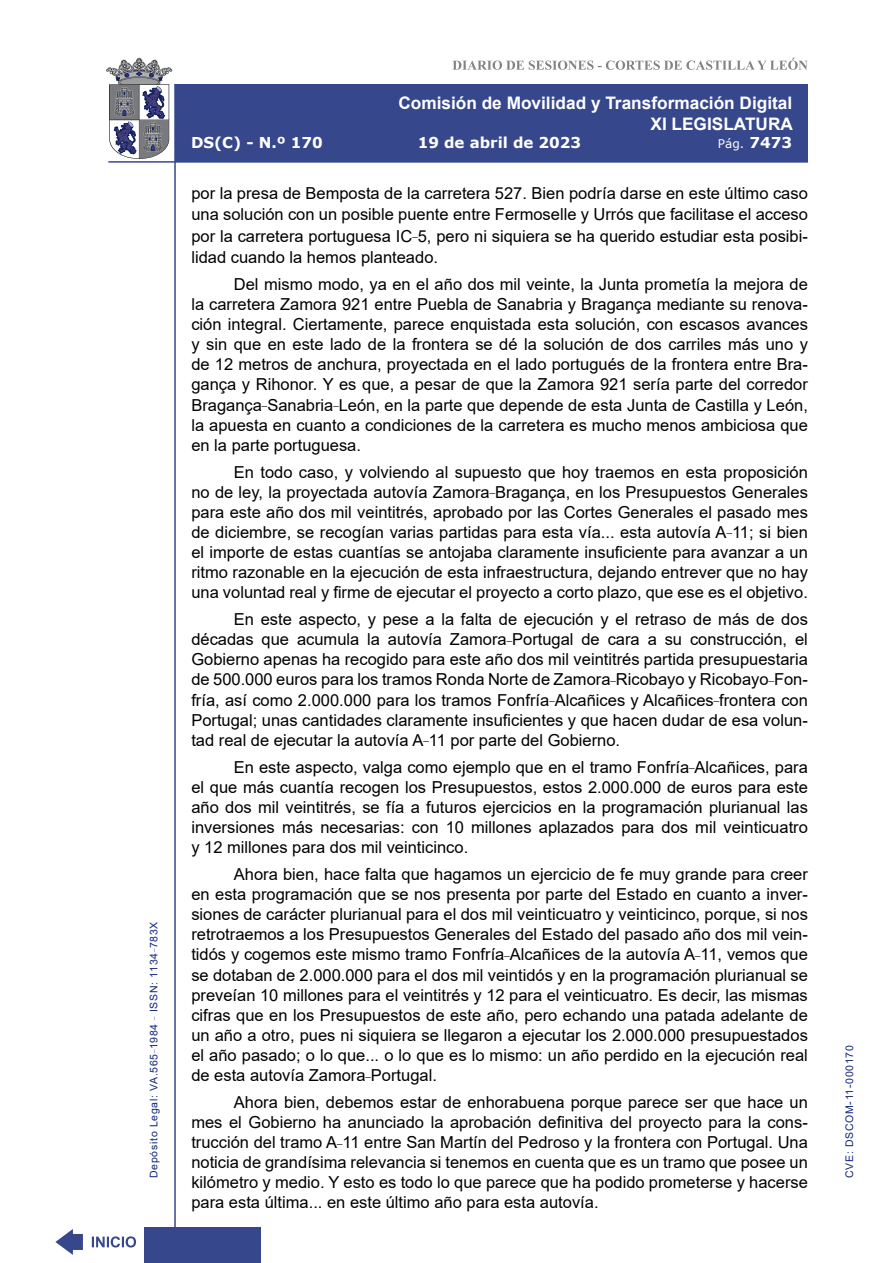
<style>
.page{position:relative;width:893px;height:1263px;background:#fff}
.page>*{position:absolute;margin:0;border:0;box-sizing:border-box;transform-origin:0 0}
.t1{font:700 17.25px/20.7px "Arial";color:#fff;text-align:right}
.t2{font:16.5px/20.1px "Arial";color:#000;text-align:justify}
.t3{font:700 15px "Verdana";color:#fff}
.t4{font:12px "Verdana";color:#fff}
.t5{font:10.5px "Arial";letter-spacing:.065em;color:#122678}
.s1{font-weight:700;font-size:15px}
</style>
<div class="page">
<svg style="left:452px;top:58px;width:356px;height:12px"></svg>
<hr style="left:174px;top:84px;width:2px;height:1179px;background:#36478c">
<div style="left:144px;top:1227px;width:117px;height:36px;background:#36478c"></div>
<div style="left:175px;top:84px;width:633px;height:78px;background:#36478c"></div>
<hr style="left:108px;top:161px;width:700px;height:2px;background:#36478c">
<svg style="left:92px;top:1236px;width:44px;height:11px"></svg>
<svg style="left:55px;top:1229px;width:28px;height:26px"></svg>
<svg style="left:106px;top:58px;width:66px;height:101px"></svg>
<p class="t5" style="left:146px;top:1178px;width:258px;rotate:-90deg">Depósito Legal: VA.565<sup>_</sup>1984 <sup>_</sup> ISSN: 1134<sup>_</sup>783X</p>
<p class="t1" style="left:398px;top:93px;width:396px">Comisión de Movilidad y Transformación Digital<br>XI LEGISLATURA</p>
<p class="t3" style="left:191px;top:132px;width:133px">DS(C) - N.º 170</p>
<p class="t3" style="left:418px;top:132px;width:165px">19 de abril de 2023</p>
<p class="t4" style="left:718px;top:135px;width:76px">Pág. <span class="s1">7473</span></p>
<p class="t2" style="left:191px;top:183px;width:618px;line-height:21.3px">por la presa de Bemposta de la carretera 527. Bien podría darse en este último caso una solución con un posible puente entre Fermoselle y Urrós que facilitase el acceso por la carretera portuguesa IC<sup>_</sup>5, pero ni siquiera se ha querido estudiar esta posibi&shy;lidad cuando la hemos planteado.</p>
<p class="t2" style="left:191px;top:274px;width:618px;text-indent:43px">Del mismo modo, ya en el año dos mil veinte, la Junta prometía la mejora de la carretera Zamora 921 entre Puebla de Sanabria y Bragança mediante su renova&shy;ción integral. Ciertamente, parece enquistada esta solución, con escasos avances y sin que en este lado de la frontera se dé la solución de dos carriles más uno y de 12 metros de anchura, proyectada en el lado portugués de la frontera entre Bra&shy;gança y Rihonor. Y es que, a pesar de que la Zamora 921 sería parte del corredor Bragança<sup>_</sup>Sanabria<sup>_</sup>León, en la parte que depende de esta Junta de Castilla y León, la apuesta en cuanto a condiciones de la carretera es mucho menos ambiciosa que en la parte portuguesa.</p>
<p class="t2" style="left:191px;top:462px;width:618px;text-indent:43px">En todo caso, y volviendo al supuesto que hoy traemos en esta proposición no de ley, la proyectada autovía Zamora<sup>_</sup>Bragança, en los Presupuestos Generales para este año dos mil veintitrés, aprobado por las Cortes Generales el pasado mes de diciembre, se recogían varias partidas para esta vía... esta autovía A<sup>_</sup>11; si bien el importe de estas cuantías se antojaba claramente insuficiente para avanzar a un ritmo razonable en la ejecución de esta infraestructura, dejando entrever que no hay una voluntad real y firme de ejecutar el proyecto a corto plazo, que ese es el objetivo.</p>
<p class="t2" style="left:191px;top:609px;width:618px;text-indent:43px">En este aspecto, y pese a la falta de ejecución y el retraso de más de dos décadas que acumula la autovía Zamora<sup>_</sup>Portugal de cara a su construcción, el Gobierno apenas ha recogido para este año dos mil veintitrés partida presupuestaria de 500.000 euros para los tramos Ronda Norte de Zamora<sup>_</sup>Ricobayo y Ricobayo<sup>_</sup>Fon&shy;fría, así como 2.000.000 para los tramos Fonfría<sup>_</sup>Alcañices y Alcañices<sup>_</sup>frontera con Portugal; unas cantidades claramente insuficientes y que hacen dudar de esa volun&shy;tad real de ejecutar la autovía A<sup>_</sup>11 por parte del Gobierno.</p>
<p class="t2" style="left:191px;top:757px;width:618px;text-indent:43px">En este aspecto, valga como ejemplo que en el tramo Fonfría<sup>_</sup>Alcañices, para el que más cuantía recogen los Presupuestos, estos 2.000.000 de euros para este año dos mil veintitrés, se fía a futuros ejercicios en la programación plurianual las inversiones más necesarias: con 10 millones aplazados para dos mil veinticuatro y 12 millones para dos mil veinticinco.</p>
<p class="t2" style="left:191px;top:864px;width:618px;text-indent:43px">Ahora bien, hace falta que hagamos un ejercicio de fe muy grande para creer en esta programación que se nos presenta por parte del Estado en cuanto a inver&shy;siones de carácter plurianual para el dos mil veinticuatro y veinticinco, porque, si nos retrotraemos a los Presupuestos Generales del Estado del pasado año dos mil vein&shy;tidós y cogemos este mismo tramo Fonfría<sup>_</sup>Alcañices de la autovía A<sup>_</sup>11, vemos que se dotaban de 2.000.000 para el dos mil veintidós y en la programación plurianual se preveían 10 millones para el veintitrés y 12 para el veinticuatro. Es decir, las mismas cifras que en los Presupuestos de este año, pero echando una patada adelante de un año a otro, pues ni siquiera se llegaron a ejecutar los 2.000.000 presupuestados el año pasado; o lo que... o lo que es lo mismo: un año perdido en la ejecución real de esta autovía Zamora<sup>_</sup>Portugal.</p>
<p class="t2" style="left:191px;top:1092px;width:618px;text-indent:43px">Ahora bien, debemos estar de enhorabuena porque parece ser que hace un mes el Gobierno ha anunciado la aprobación definitiva del proyecto para la cons&shy;trucción del tramo A<sup>_</sup>11 entre San Martín del Pedroso y la frontera con Portugal. Una noticia de grandísima relevancia si tenemos en cuenta que es un tramo que posee un kilómetro y medio. Y esto es todo lo que parece que ha podido prometerse y hacerse para esta última... en este último año para esta autovía.</p>
<p class="t5" style="left:842px;top:1178px;width:134px;rotate:-90deg">CVE: DSCOM-11-000170</p>
</div>
